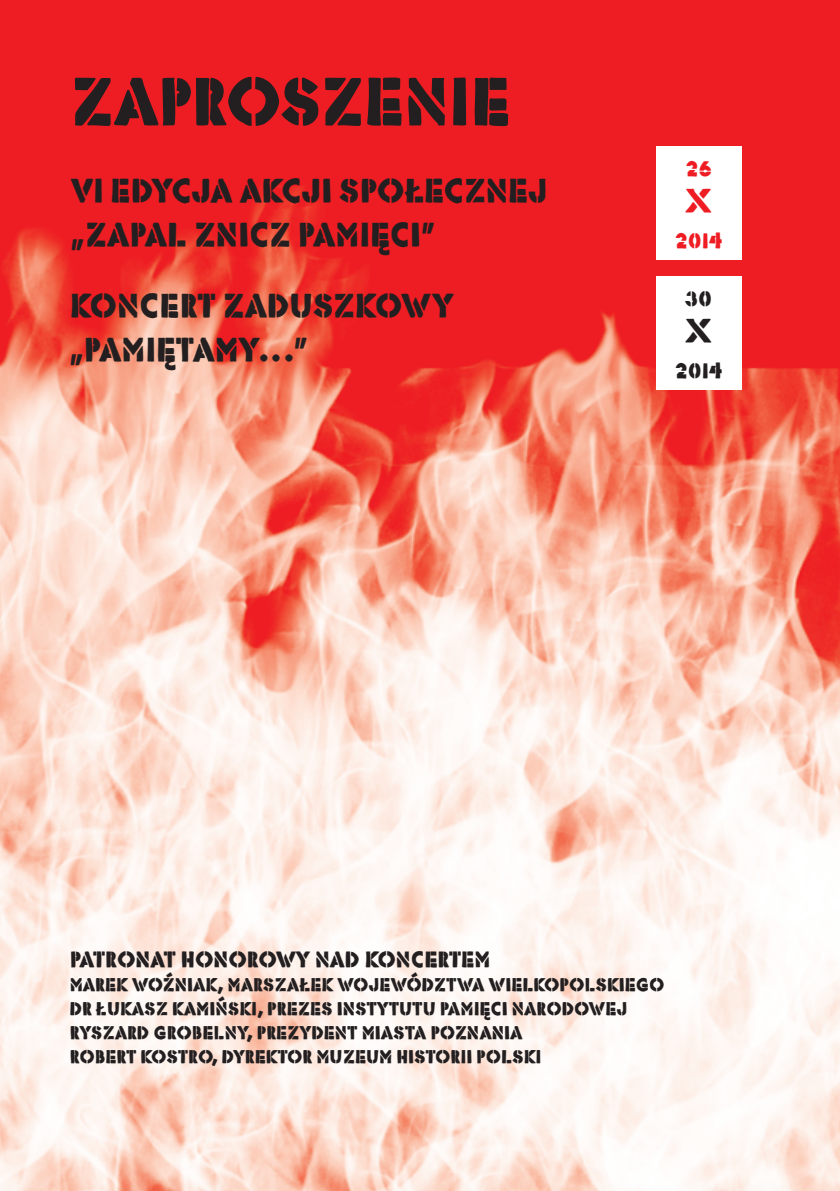
<style>
.page{position:relative;width:840px;height:1191px;background:#fff}
.page>*{position:absolute;margin:0;border:0;box-sizing:border-box;transform-origin:0 0}
.t1{font:72px "Rafika";letter-spacing:-.005em;color:#231f20}
.t2{font:36px/43.2px "Rafika";letter-spacing:-.01em;color:#231f20}
.t3{font:36px "Rafika";color:#ee1d23}
.t4{font:24px "Rafika";color:#231f20}
.t5{font:24px "Rafika";color:#ee1d23}
.t6{font:20px/24px "Rafika";color:#231f20}
</style>
<div class="page">
<img style="left:0;top:0;width:839px;height:1191px">
<div style="left:655px;top:146px;width:85px;height:114px;background:#fff"></div>
<div style="left:655px;top:276px;width:85px;height:114px;background:#fff"></div>
<h1 class="t1" style="left:70px;top:56px;width:442px">ZAPROSZENIE</h1>
<h2 class="t2" style="left:71px;top:168px;width:478px">VI EDYCJA AKCJI SPOŁECZNEJ „ZAPAL ZNICZ PAMIĘCI”</h2>
<h2 class="t2" style="left:70px;top:283px;width:385px">KONCERT ZADUSZKOWY „PAMIĘTAMY…”</h2>
<p class="t5" style="left:684px;top:153px;width:28px">26</p>
<h2 class="t3" style="left:686px;top:178px;width:27px">X</h2>
<p class="t5" style="left:674px;top:225px;width:50px">2014</p>
<p class="t4" style="left:684px;top:283px;width:29px">30</p>
<h2 class="t2" style="left:686px;top:308px;width:27px">X</h2>
<p class="t4" style="left:674px;top:355px;width:50px">2014</p>
<p class="t4" style="left:70px;top:944px;width:422px">PATRONAT HONOROWY NAD KONCERTEM</p>
<p class="t6" style="left:70px;top:972px;width:596px">MAREK WOŹNIAK, MARSZAŁEK WOJEWÓDZTWA WIELKOPOLSKIEGO DR ŁUKASZ KAMIŃSKI, PREZES INSTYTUTU PAMIĘCI NARODOWEJ RYSZARD GROBELNY, PREZYDENT MIASTA POZNANIA<br>ROBERT KOSTRO, DYREKTOR MUZEUM HISTORII POLSKI</p>
</div>
